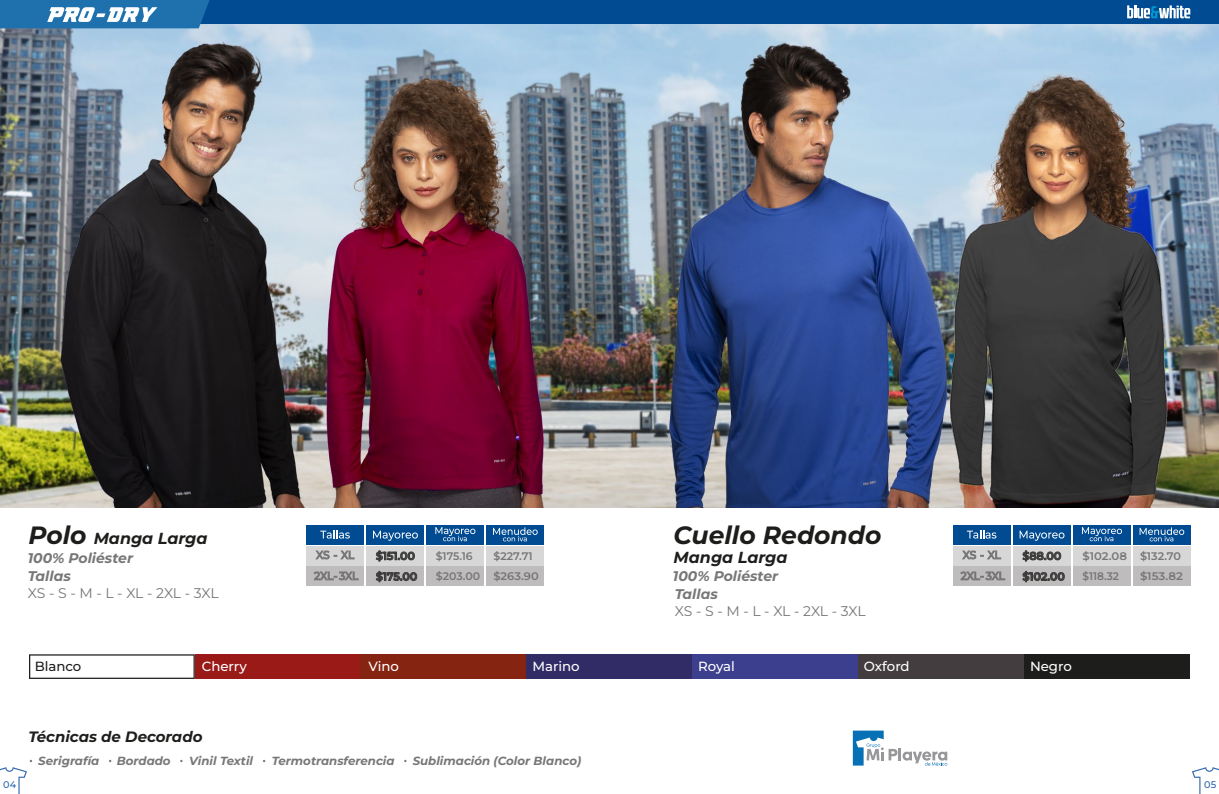
<style>
.page{position:relative;width:1219px;height:794px;background:#fff}
.page>*{position:absolute;margin:0;border:0;box-sizing:border-box;transform-origin:0 0}
.t1{font:italic 700 25px "Montserrat";color:#1d1e1c}
.t2{font:italic 700 16px "Montserrat";color:#1d1e1c}
.t3{font:italic 700 15px "Montserrat";color:#1d1e1c}
.t4{font:italic 700 14px "Montserrat";color:#787678}
.t5{font:14px "Montserrat";letter-spacing:-.02em;color:#787678}
.t6{font:500 13.3px "Montserrat";color:#fff}
.t7{font:500 13.3px "Montserrat";color:#1d1e1c}
.t8{font:italic 700 11.8px "Montserrat";color:#787678}
.t9{font:600 11px/20.7px "Montserrat";color:#787678}
.t10{font:600 11px/20.7px "Montserrat";color:#3c3c3b}
.t11{font:600 11px/20.7px "Montserrat";color:#787678;scale:1.06 1}
.t12{font:500 9.7px "Montserrat";color:#3167ae}
.s1{font-size:25px}
</style>
<div class="page">
<img style="left:0;top:23px;width:1219px;height:484px">
<svg style="left:29px;top:654px;width:166px;height:25px"></svg>
<div style="left:195px;top:654px;width:166px;height:25px;background:#9a1a17"></div>
<div style="left:361px;top:654px;width:165px;height:25px;background:#862412"></div>
<div style="left:526px;top:654px;width:166px;height:25px;background:#322c66"></div>
<div style="left:692px;top:654px;width:166px;height:25px;background:#3c3e8e"></div>
<div style="left:858px;top:654px;width:166px;height:25px;background:#443d40"></div>
<div style="left:1024px;top:654px;width:165px;height:25px;background:#1d1e1c"></div>
<svg style="left:1192px;top:767px;width:27px;height:27px"></svg>
<div style="left:181px;top:0;width:1038px;height:23px;background:#004b92"></div>
<div style="left:366px;top:525px;width:58px;height:20px;background:#004b92"></div>
<div style="left:426px;top:525px;width:58px;height:20px;background:#004b92"></div>
<div style="left:486px;top:525px;width:58px;height:20px;background:#004b92"></div>
<div style="left:366px;top:546px;width:58px;height:19px;background:#d7d7d7"></div>
<div style="left:426px;top:546px;width:58px;height:19px;background:#d7d7d7"></div>
<div style="left:486px;top:546px;width:58px;height:19px;background:#d7d7d7"></div>
<svg style="left:373px;top:530px;width:45px;height:11px"></svg>
<svg style="left:435px;top:527px;width:40px;height:14px"></svg>
<div style="left:306px;top:525px;width:58px;height:20px;background:#004b92"></div>
<div style="left:306px;top:546px;width:58px;height:19px;background:#d7d7d7"></div>
<svg style="left:316px;top:550px;width:38px;height:9px"></svg>
<div style="left:366px;top:566px;width:58px;height:20px;background:#bebcbc"></div>
<div style="left:426px;top:566px;width:58px;height:20px;background:#bebcbc"></div>
<div style="left:486px;top:566px;width:58px;height:20px;background:#bebcbc"></div>
<div style="left:306px;top:566px;width:58px;height:20px;background:#bebcbc"></div>
<svg style="left:320px;top:530px;width:30px;height:8px"></svg>
<svg style="left:493px;top:527px;width:45px;height:14px"></svg>
<svg style="left:376px;top:550px;width:39px;height:11px"></svg>
<svg style="left:376px;top:571px;width:41px;height:11px"></svg>
<svg style="left:314px;top:571px;width:44px;height:9px"></svg>
<div style="left:1013px;top:525px;width:58px;height:20px;background:#004b92"></div>
<div style="left:1073px;top:525px;width:57px;height:20px;background:#004b92"></div>
<div style="left:1133px;top:525px;width:57px;height:20px;background:#004b92"></div>
<div style="left:1013px;top:546px;width:58px;height:19px;background:#d7d7d7"></div>
<div style="left:1073px;top:546px;width:57px;height:19px;background:#d7d7d7"></div>
<div style="left:1133px;top:546px;width:57px;height:19px;background:#d7d7d7"></div>
<svg style="left:1020px;top:530px;width:44px;height:11px"></svg>
<svg style="left:1082px;top:527px;width:40px;height:14px"></svg>
<div style="left:953px;top:525px;width:58px;height:20px;background:#004b92"></div>
<div style="left:953px;top:546px;width:58px;height:19px;background:#d7d7d7"></div>
<svg style="left:962px;top:550px;width:39px;height:9px"></svg>
<div style="left:1013px;top:566px;width:58px;height:20px;background:#bebcbc"></div>
<div style="left:1073px;top:566px;width:57px;height:20px;background:#bebcbc"></div>
<div style="left:1133px;top:566px;width:57px;height:20px;background:#bebcbc"></div>
<div style="left:953px;top:566px;width:58px;height:20px;background:#bebcbc"></div>
<svg style="left:967px;top:530px;width:29px;height:8px"></svg>
<svg style="left:1140px;top:527px;width:44px;height:14px"></svg>
<svg style="left:1023px;top:550px;width:38px;height:11px"></svg>
<svg style="left:1023px;top:571px;width:42px;height:11px"></svg>
<svg style="left:960px;top:571px;width:45px;height:9px"></svg>
<svg style="left:0;top:0;width:211px;height:28px"></svg>
<svg style="left:0;top:760px;width:32px;height:34px"></svg>
<svg style="left:853px;top:730px;width:94px;height:35px"></svg>
<svg style="left:1127px;top:5px;width:63px;height:13px"></svg>
<h2 class="t2" style="left:28px;top:527px;width:181px"><span class="s1">Polo</span> Manga Larga</h2>
<p class="t4" style="left:28px;top:548px;width:107px">100% Poliéster</p>
<h1 class="t1" style="left:674px;top:518px;width:210px">Cuello Redondo</h1>
<h2 class="t2" style="left:674px;top:546px;width:115px">Manga Larga</h2>
<p class="t10" style="left:376px;top:545px;width:43px">$151.00 $175.00</p>
<p class="t9" style="left:436px;top:545px;width:46px">$175.16 $203.00</p>
<p class="t9" style="left:493px;top:545px;width:47px">$227.71 $263.90</p>
<p class="t4" style="left:28px;top:567px;width:45px">Tallas</p>
<p class="t4" style="left:673px;top:567px;width:107px">100% Poliéster</p>
<p class="t5" style="left:28px;top:583px;width:192px">XS - S - M - L - XL - 2XL - 3XL</p>
<p class="t4" style="left:675px;top:585px;width:45px">Tallas</p>
<p class="t5" style="left:675px;top:602px;width:192px">XS - S - M - L - XL - 2XL - 3XL</p>
<p class="t10" style="left:1022px;top:545px;width:44px">$88.00 $102.00</p>
<p class="t11" style="left:1082px;top:545px;width:44px">$102.08 $118.32</p>
<p class="t9" style="left:1140px;top:545px;width:44px">$132.70 $153.82</p>
<p class="t7" style="left:35px;top:657px;width:48px">Blanco</p>
<p class="t6" style="left:202px;top:657px;width:47px">Cherry</p>
<p class="t6" style="left:368px;top:657px;width:32px">Vino</p>
<p class="t6" style="left:532px;top:657px;width:49px">Marino</p>
<p class="t6" style="left:698px;top:657px;width:38px">Royal</p>
<p class="t6" style="left:864px;top:657px;width:47px">Oxford</p>
<p class="t6" style="left:1030px;top:657px;width:43px">Negro</p>
<p class="t3" style="left:28px;top:726px;width:176px">Técnicas de Decorado</p>
<p class="t8" style="left:38px;top:753px;width:63px">Serigrafía</p>
<p class="t8" style="left:117px;top:753px;width:55px">Bordado</p>
<p class="t8" style="left:189px;top:753px;width:65px">Vinil Textil</p>
<p class="t8" style="left:272px;top:753px;width:124px">Termotransferencia</p>
<p class="t8" style="left:413px;top:753px;width:170px">Sublimación (Color Blanco)</p>
<p class="t12" style="left:3px;top:777px;width:14px">04</p>
<p class="t12" style="left:1204px;top:777px;width:14px">05</p>
</div>
